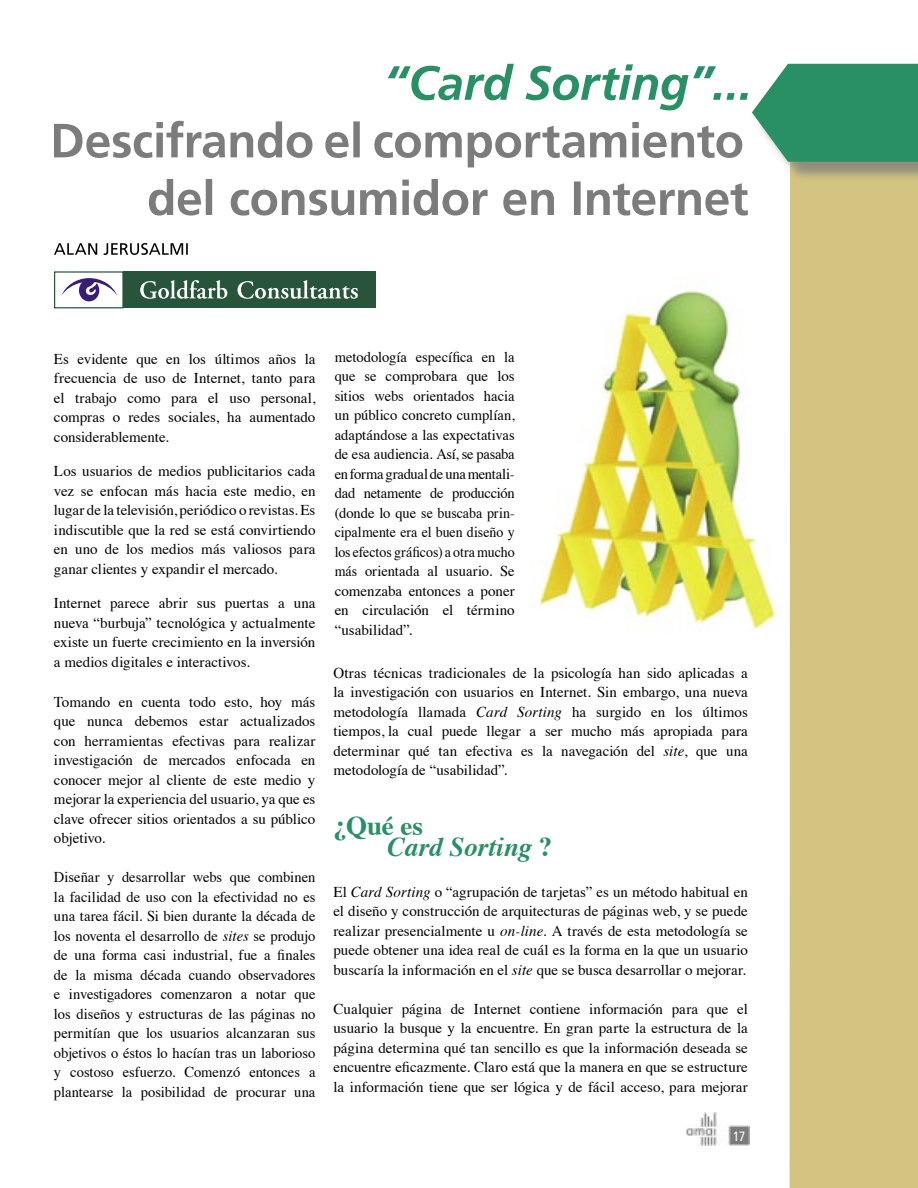
<style>
.page{position:relative;width:918px;height:1188px;background:#fff}
.page>*{position:absolute;margin:0;border:0;box-sizing:border-box;transform-origin:0 0}
.t1{font:italic 700 27px "Times";color:#298f64}
.t2{font:700 27px "Times";color:#298f64}
.t3{font:15px/19.5px "Times";color:#000;text-align:justify}
.t4{font:condensed 13.5px "Frutiger";color:#fff}
.s1{font-style:italic}
.s2{font-style:normal}
</style>
<div class="page">
<div style="left:790px;top:182px;width:128px;height:1006px;background:#d4c481"></div>
<div style="left:754px;top:65px;width:164px;height:117px;background:#7c7c7c;opacity:.75"></div>
<svg style="left:54px;top:64px;width:864px;height:103px"></svg>
<svg style="left:149px;top:179px;width:599px;height:37px"></svg>
<svg style="left:54px;top:243px;width:134px;height:12px"></svg>
<img style="left:686px;top:1113px;width:63px;height:33px">
<svg style="left:61px;top:278px;width:56px;height:23px"></svg>
<div style="left:123px;top:271px;width:252px;height:37px;background:#27543a"></div>
<div style="left:54px;top:271px;width:70px;height:37px;border:1px solid #27543a"></div>
<svg style="left:140px;top:280px;width:87px;height:19px"></svg>
<svg style="left:238px;top:280px;width:120px;height:19px"></svg>
<img style="left:530px;top:290px;width:247px;height:341px">
<p class="t3" style="left:54px;top:348px;width:263px">Es evidente que en los últimos años la frecuencia de uso de Internet, tanto para el trabajo como para el uso personal, compras o redes sociales, ha aumentado considerablemente.</p>
<p class="t3" style="left:54px;top:460px;width:263px">Los usuarios de medios publicitarios cada vez se enfocan más hacia este medio, en lugar de la televisión, periódico o revistas. Es indiscutible que la red se está convirtiendo en uno de los medios más valiosos para ganar clientes y expandir el mercado.</p>
<p class="t3" style="left:54px;top:592px;width:263px">Internet parece abrir sus puertas a una nueva “burbuja” tecnológica y actualmente existe un fuerte crecimiento en la inversión a medios digitales e interactivos.</p>
<p class="t3" style="left:54px;top:691px;width:263px">Tomando en cuenta todo esto, hoy más que nunca debemos estar actualizados con herramientas efectivas para realizar investigación de mercados enfocada en conocer mejor al cliente de este medio y mejorar la experiencia del usuario, ya que es clave ofrecer sitios orientados a su público objetivo.</p>
<p class="t3" style="left:54px;top:866px;width:263px">Diseñar y desarrollar webs que combinen la facilidad de uso con la efectividad no es una tarea fácil. Si bien durante la década de los noventa el desarrollo de <span class="s1">sites</span> se produjo de una forma casi industrial, fue a finales de la misma década cuando observadores e investigadores comenzaron a notar que los diseños y estructuras de las páginas no permitían que los usuarios alcanzaran sus objetivos o éstos lo hacían tras un laborioso y costoso esfuerzo. Comenzó entonces a plantearse la posibilidad de procurar una</p>
<p class="t3" style="left:335px;top:346px;width:182px">metodología específica en la que se comprobara que los sitios webs orientados hacia un público concreto cumplían, adaptándose a las expectativas de esa audiencia. Así, se pasaba en forma gradual de una mentali&shy;dad netamente de producción (donde lo que se buscaba prin&shy;cipalmente era el buen diseño y los efectos gráficos) a otra mucho más orientada al usuario. Se comenzaba entonces a poner en circulación el término “usabilidad”.</p>
<p class="t3" style="left:333px;top:662px;width:416px">Otras técnicas tradicionales de la psicología han sido aplicadas a la investigación con usuarios en Internet. Sin embargo, una nueva metodología llamada <span class="s1">Card Sorting</span> ha surgido en los últimos tiempos, la cual puede llegar a ser mucho más apropiada para determinar qué tan efectiva es la navegación del <span class="s1">site</span>, que una metodología de “usabilidad”.</p>
<p class="t2" style="left:333px;top:800px;width:91px">¿Qué es</p>
<p class="t1" style="left:387px;top:822px;width:166px">Card Sorting <span class="s2">?</span></p>
<p class="t3" style="left:333px;top:881px;width:416px">El <span class="s1">Card Sorting</span> o “agrupación de tarjetas” es un método habitual en el diseño y construcción de arquitecturas de páginas web, y se puede realizar presencialmente u <span class="s1">on-line</span>. A través de esta metodología se puede obtener una idea real de cuál es la forma en la que un usuario buscaría la información en el <span class="s1">site</span> que se busca desarrollar o mejorar.</p>
<p class="t3" style="left:333px;top:998px;width:416px">Cualquier página de Internet contiene información para que el usuario la busque y la encuentre. En gran parte la estructura de la página determina qué tan sencillo es que la información deseada se encuentre eficazmente. Claro está que la manera en que se estructure la información tiene que ser lógica y de fácil acceso, para mejorar</p>
<p class="t4" style="left:733px;top:1128px;width:14px">17</p>
</div>
